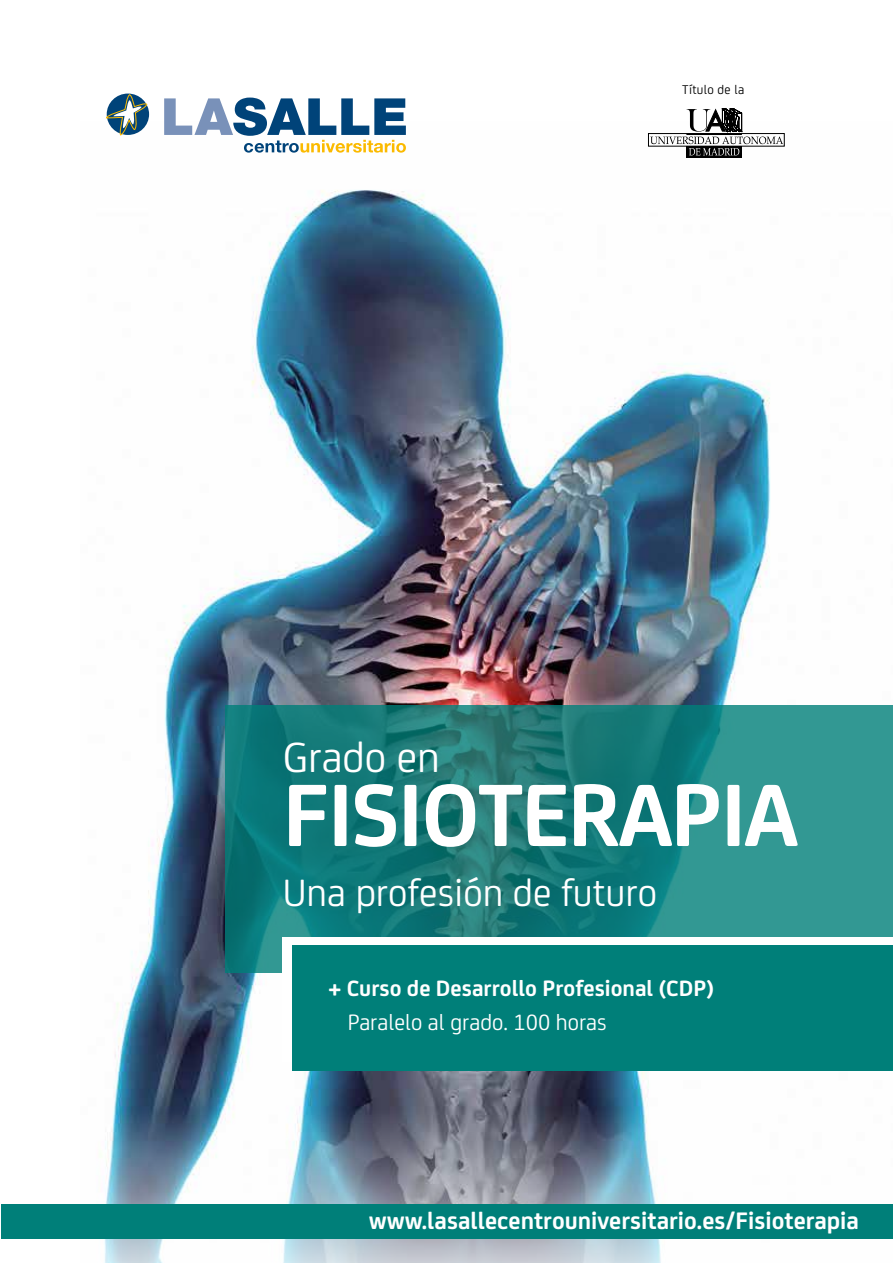
<style>
.page{position:relative;width:893px;height:1263px;background:#fff}
.page>*{position:absolute;margin:0;border:0;box-sizing:border-box;transform-origin:0 0}
.t1{font:700 94.5px "Bankia";letter-spacing:-.02em;color:#fff}
.t2{font:45px "Bankia";color:#fff}
.t3{font:40.65px "Bankia";color:#fff}
.t4{font:700 25.5px "Bankia";color:#fff}
.t5{font:700 23.7px "Bankia";color:#fff}
.t6{font:23.7px "Bankia";color:#fff}
.t7{font:13.5px "Bankia";letter-spacing:.02em;color:#000}
</style>
<div class="page">
<img style="left:81px;top:122px;width:812px;height:1141px">
<svg style="left:226px;top:705px;width:667px;height:267px;background:#1d827f"></svg>
<div style="left:283px;top:937px;width:610px;height:125px;background:#fff"></div>
<div style="left:107px;top:94px;width:42px;height:41px;background:#004379;border-radius:50%"></div>
<svg style="left:106px;top:94px;width:41px;height:41px"></svg>
<svg style="left:164px;top:98px;width:242px;height:55px"></svg>
<div style="left:648px;top:133px;width:137px;height:14px;border:1px solid #000"></div>
<svg style="left:687px;top:155px;width:55px;height:2px"></svg>
<svg style="left:650px;top:108px;width:133px;height:47px"></svg>
<div style="left:1px;top:1204px;width:892px;height:34px;background:#007f79"></div>
<div style="left:293px;top:945px;width:600px;height:125px;background:#007f79"></div>
<p class="t7" style="left:682px;top:79px;width:64px">Título de la</p>
<h2 class="t2" style="left:283px;top:725px;width:159px">Grado en</h2>
<h1 class="t1" style="left:283px;top:744px;width:517px">FISIOTERAPIA</h1>
<h3 class="t3" style="left:283px;top:863px;width:376px">Una profesión de futuro</h3>
<p class="t5" style="left:329px;top:970px;width:387px">+ Curso de Desarrollo Profesional (CDP)</p>
<p class="t6" style="left:348px;top:1005px;width:260px">Paralelo al grado. 100 horas</p>
<p class="t4" style="left:369px;top:1202px;width:491px">www.lasallecentrouniversitario.es/Fisioterapia</p>
</div>
